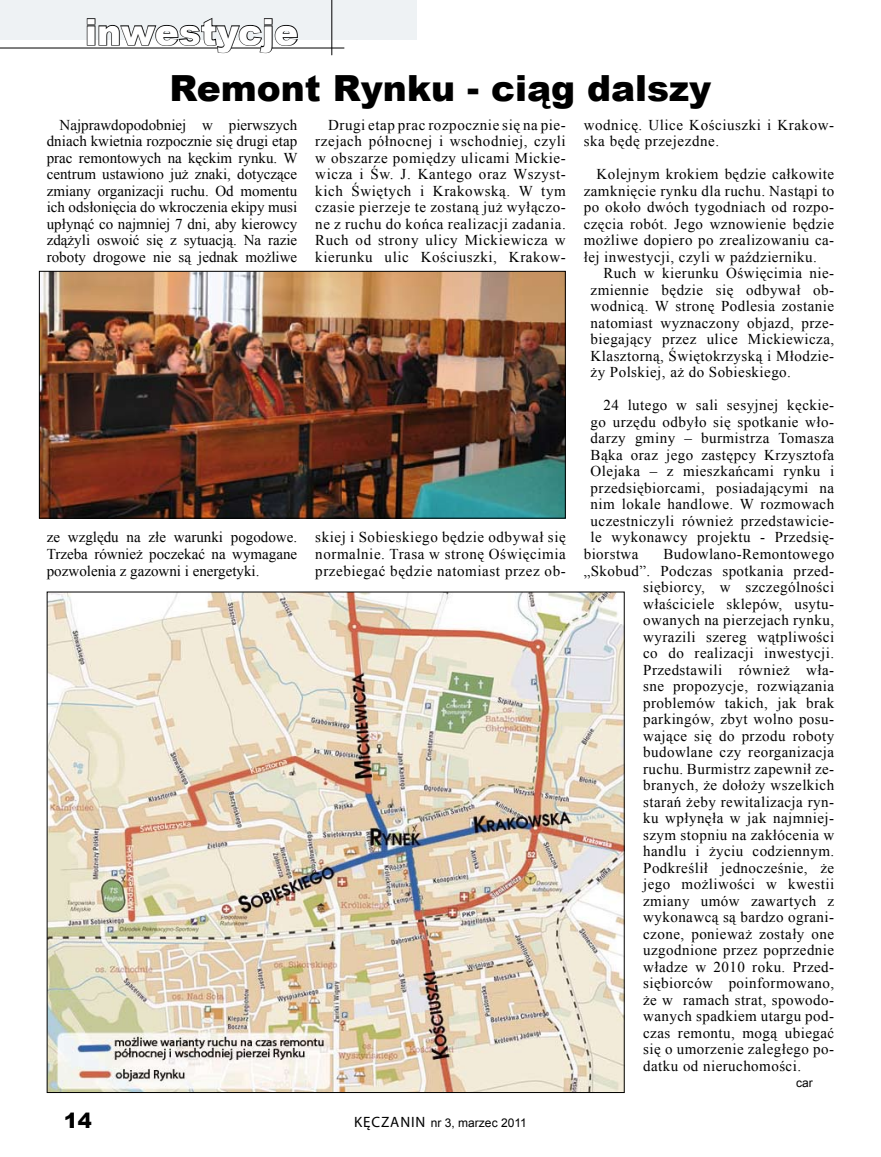
<style>
.page{position:relative;width:881px;height:1157px;background:#fff}
.page>*{position:absolute;margin:0;border:0;box-sizing:border-box;transform-origin:0 0}
.t1{font:900 36px "Arial";color:#000}
.t2{font:900 36px "Arial";color:#fff}
.t3{font:900 21px "Arial";color:#000}
.t4{font:15px/16.5px "Times New Roman";letter-spacing:.03em;color:#000;text-align:justify}
.t5{font:12px "Arial";color:#000}
.s1{font-family:"Myriad Pro";font-size:15px}
</style>
<div class="page">
<div style="left:0;top:0;width:417px;height:39px;background:#eef2f4"></div>
<hr style="left:331px;top:0;width:1px;height:55px;background:#000">
<hr style="left:0;top:48px;width:344px;height:1px;background:#000">
<svg style="left:86px;top:17px;width:213px;height:37px"></svg>
<img style="left:49px;top:593px;width:573px;height:497px">
<img style="left:41px;top:273px;width:522px;height:243px">
<div style="left:39px;top:271px;width:526px;height:247px;border:1px solid #000"></div>
<h1 class="t2" style="left:85px;top:6px;width:214px">inwestycje</h1>
<h1 class="t1" style="left:169px;top:62px;width:543px">Remont Rynku - ciąg dalszy</h1>
<p class="t4" style="left:47px;top:116px;width:252px;text-indent:13px">Najprawdopodobniej w pierwszych dniach kwietnia rozpocznie się drugi etap prac remontowych na kęckim rynku. W centrum ustawiono już znaki, dotyczące zmiany organizacji ruchu. Od momentu ich odsłonięcia do wkroczenia ekipy musi upłynąć co najmniej 7 dni, aby kierowcy zdążyli oswoić się z sytuacją. Na razie roboty drogowe nie są jednak możliwe</p>
<p class="t4" style="left:315px;top:116px;width:252px;text-indent:13px">Drugi etap prac rozpocznie się na pie&shy;rzejach północnej i wschodniej, czyli w obszarze pomiędzy ulicami Mickie&shy;wicza i Św. J. Kantego oraz Wszyst&shy;kich Świętych i Krakowską. W tym czasie pierzeje te zostaną już wyłączo&shy;ne z ruchu do końca realizacji zadania.<br>Ruch od strony ulicy Mickiewicza w kierunku ulic Kościuszki, Krakow-</p>
<p class="t4" style="left:47px;top:529px;width:252px">ze względu na złe warunki pogodowe.<br>Trzeba również poczekać na wymagane pozwolenia z gazowni i energetyki.</p>
<p class="t4" style="left:315px;top:529px;width:252px">skiej i Sobieskiego będzie odbywał się normalnie. Trasa w stronę Oświęcimia przebiegać będzie natomiast przez ob-</p>
<h2 class="t3" style="left:64px;top:1105px;width:30px">14</h2>
<p class="t5" style="left:354px;top:1115px;width:174px"><span class="s1">KĘCZANIN</span> nr 3, marzec 2011</p>
<p class="t4" style="left:583px;top:116px;width:252px">wodnicę. Ulice Kościuszki i Krakow&shy;ska będę przejezdne.</p>
<p class="t4" style="left:583px;top:166px;width:252px;text-indent:13px">Kolejnym krokiem będzie całkowite zamknięcie rynku dla ruchu. Nastąpi to po około dwóch tygodniach od rozpo&shy;częcia robót. Jego wznowienie będzie możliwe dopiero po zrealizowaniu ca&shy;łej inwestycji, czyli w październiku.</p>
<p class="t4" style="left:590px;top:265px;width:245px;text-indent:13px">Ruch w kierunku Oświęcimia nie&shy;zmiennie będzie się odbywał ob&shy;wodnicą. W stronę Podlesia zostanie natomiast wyznaczony objazd, prze&shy;biegający przez ulice Mickiewicza, Klasztorną, Świętokrzyską i Młodzie&shy;ży Polskiej, aż do Sobieskiego.</p>
<p class="t4" style="left:603px;top:397px;width:232px">24 lutego w sali sesyjnej kęckie-</p>
<p class="t4" style="left:590px;top:413px;width:245px">go urzędu odbyło się spotkanie wło-</p>
<p class="t4" style="left:590px;top:430px;width:245px">darzy gminy – burmistrza Tomasza</p>
<p class="t4" style="left:590px;top:446px;width:245px">Bąka oraz jego zastępcy Krzysztofa</p>
<p class="t4" style="left:590px;top:463px;width:245px">Olejaka – z mieszkańcami rynku i</p>
<p class="t4" style="left:590px;top:479px;width:245px">przedsiębiorcami, posiadającymi na</p>
<p class="t4" style="left:590px;top:496px;width:245px">nim lokale handlowe. W rozmowach</p>
<p class="t4" style="left:590px;top:512px;width:245px">uczestniczyli również przedstawicie-</p>
<p class="t4" style="left:590px;top:529px;width:245px">le wykonawcy projektu - Przedsię-</p>
<p class="t4" style="left:583px;top:545px;width:56px">biorstwa</p>
<p class="t4" style="left:663px;top:545px;width:172px">Budowlano-Remontowego</p>
<p class="t4" style="left:583px;top:562px;width:252px">„Skobud”. Podczas spotkania przed-</p>
<p class="t4" style="left:643px;top:578px;width:192px">siębiorcy, w szczególności</p>
<p class="t4" style="left:643px;top:595px;width:192px">właściciele sklepów, usytu-</p>
<p class="t4" style="left:643px;top:611px;width:192px">owanych na pierzejach rynku,</p>
<p class="t4" style="left:643px;top:628px;width:192px">wyrazili szereg wątpliwości</p>
<p class="t4" style="left:643px;top:644px;width:192px">co do realizacji inwestycji.</p>
<p class="t4" style="left:643px;top:661px;width:192px">Przedstawili również wła-</p>
<p class="t4" style="left:643px;top:677px;width:192px">sne propozycje, rozwiązania</p>
<p class="t4" style="left:643px;top:694px;width:192px">problemów takich, jak brak</p>
<p class="t4" style="left:643px;top:710px;width:192px">parkingów, zbyt wolno posu-</p>
<p class="t4" style="left:643px;top:727px;width:192px">wające się do przodu roboty</p>
<p class="t4" style="left:643px;top:743px;width:192px">budowlane czy reorganizacja</p>
<p class="t4" style="left:643px;top:760px;width:192px">ruchu. Burmistrz zapewnił ze-</p>
<p class="t4" style="left:643px;top:776px;width:192px">branych, że dołoży wszelkich</p>
<p class="t4" style="left:643px;top:793px;width:192px">starań żeby rewitalizacja ryn-</p>
<p class="t4" style="left:643px;top:809px;width:192px">ku wpłynęła w jak najmniej-</p>
<p class="t4" style="left:643px;top:826px;width:192px">szym stopniu na zakłócenia w</p>
<p class="t4" style="left:643px;top:842px;width:192px">handlu i życiu codziennym.</p>
<p class="t4" style="left:643px;top:859px;width:192px">Podkreślił jednocześnie, że</p>
<p class="t4" style="left:643px;top:875px;width:192px">jego możliwości w kwestii</p>
<p class="t4" style="left:643px;top:892px;width:192px">zmiany umów zawartych z</p>
<p class="t4" style="left:643px;top:908px;width:192px">wykonawcą są bardzo ograni-</p>
<p class="t4" style="left:643px;top:925px;width:192px">czone, ponieważ zostały one</p>
<p class="t4" style="left:643px;top:941px;width:192px">uzgodnione przez poprzednie</p>
<p class="t4" style="left:643px;top:958px;width:192px">władze w 2010 roku. Przed-</p>
<p class="t4" style="left:643px;top:974px;width:192px">siębiorców poinformowano,</p>
<p class="t4" style="left:643px;top:991px;width:192px">że w ramach strat, spowodo-</p>
<p class="t4" style="left:643px;top:1007px;width:192px">wanych spadkiem utargu pod-</p>
<p class="t4" style="left:643px;top:1024px;width:192px">czas remontu, mogą ubiegać</p>
<p class="t4" style="left:643px;top:1040px;width:192px">się o umorzenie zaległego po-</p>
<p class="t4" style="left:643px;top:1057px;width:159px">datku od nieruchomości.</p>
<p class="t5" style="left:795px;top:1075px;width:18px">car</p>
</div>
